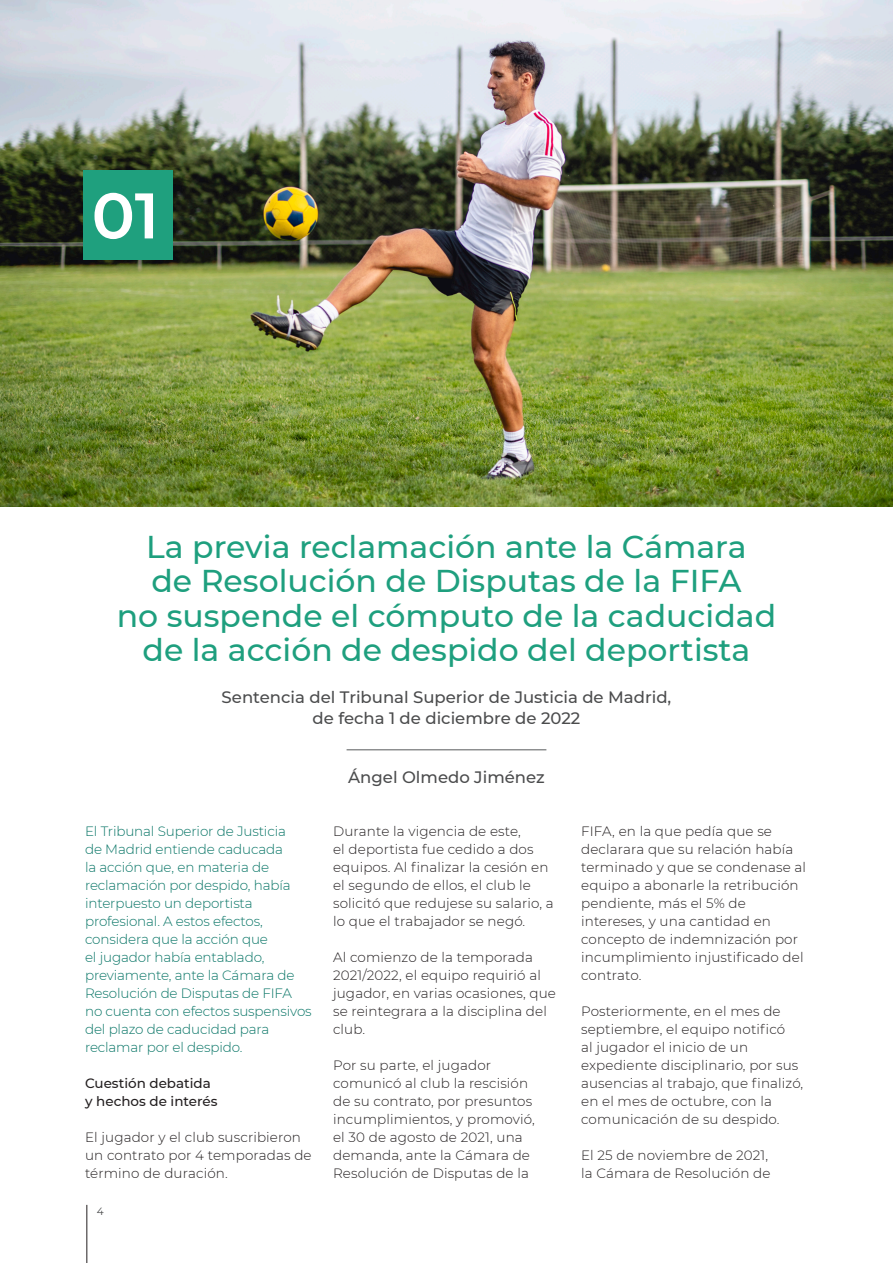
<style>
.page{position:relative;width:893px;height:1263px;background:#fff}
.page>*{position:absolute;margin:0;border:0;box-sizing:border-box;transform-origin:0 0}
.t1{font:600 64.35px "Montserrat";color:#fff}
.t2{font:500 31.5px/34.5px "Montserrat";color:#1e9f7e;text-align:center}
.t3{font:500 16.5px/21px "Montserrat";color:#4b4c4d;text-align:center}
.t4{font:300 13.5px/18px "Montserrat";letter-spacing:.01em;color:#231f20}
.t5{font:300 13.5px/18px "Montserrat";letter-spacing:-.01em;color:#087566}
.t6{font:500 13.5px/18px "Montserrat";color:#231f20}
.t7{font:10.5px "Montserrat";color:#4b4c4d}
</style>
<div class="page">
<hr style="left:86px;top:1205px;width:1px;height:58px;background:#231f20">
<img style="left:0;top:0;width:893px;height:506px">
<div style="left:83px;top:170px;width:90px;height:89px;background:#1fa07e"></div>
<hr style="left:347px;top:749px;width:199px;height:1px;background:#575a5b">
<p class="t1" style="left:92px;top:170px;width:69px">01</p>
<p class="t2" style="left:117px;top:528px;width:661px">La previa reclamación ante la Cámara<br>de Resolución de Disputas de la FIFA<br>no suspende el cómputo de la caducidad de la acción de despido del deportista</p>
<p class="t3" style="left:222px;top:686px;width:451px">Sentencia del Tribunal Superior de Justicia de Madrid, de fecha 1 de diciembre de 2022</p>
<p class="t5" style="left:85px;top:822px;width:228px">El Tribunal Superior de Justicia<br>de Madrid entiende caducada<br>la acción que, en materia de reclamación por despido, había interpuesto un deportista profesional. A estos efectos, considera que la acción que<br>el jugador había entablado, previamente, ante la Cámara de<br>Resolución de Disputas de FIFA no cuenta con efectos suspensivos del plazo de caducidad para reclamar por el despido.</p>
<p class="t6" style="left:85px;top:1074px;width:134px">Cuestión debatida y hechos de interés</p>
<p class="t4" style="left:85px;top:1128px;width:228px">El jugador y el club suscribieron un contrato por 4 temporadas de término de duración.</p>
<p class="t7" style="left:97px;top:1204px;width:8px">4</p>
<p class="t3" style="left:348px;top:766px;width:198px">Ángel Olmedo Jiménez</p>
<p class="t4" style="left:333px;top:822px;width:222px">Durante la vigencia de este,<br>el deportista fue cedido a dos equipos. Al finalizar la cesión en el segundo de ellos, el club le solicitó que redujese su salario, a lo que el trabajador se negó.</p>
<p class="t4" style="left:333px;top:948px;width:224px">Al comienzo de la temporada<br>2021/2022, el equipo requirió al jugador, en varias ocasiones, que se reintegrara a la disciplina del club.</p>
<p class="t4" style="left:333px;top:1056px;width:203px">Por su parte, el jugador comunicó al club la rescisión de su contrato, por presuntos incumplimientos, y promovió, el 30 de agosto de 2021, una demanda, ante la Cámara de<br>Resolución de Disputas de la</p>
<p class="t4" style="left:581px;top:822px;width:226px">FIFA, en la que pedía que se declarara que su relación había terminado y que se condenase al equipo a abonarle la retribución pendiente, más el 5% de intereses, y una cantidad en concepto de indemnización por incumplimiento injustificado del contrato.</p>
<p class="t4" style="left:581px;top:1002px;width:224px">Posteriormente, en el mes de septiembre, el equipo notificó<br>al jugador el inicio de un expediente disciplinario, por sus ausencias al trabajo, que finalizó, en el mes de octubre, con la comunicación de su despido.</p>
<p class="t4" style="left:581px;top:1146px;width:191px">El 25 de noviembre de 2021, la Cámara de Resolución de</p>
</div>
